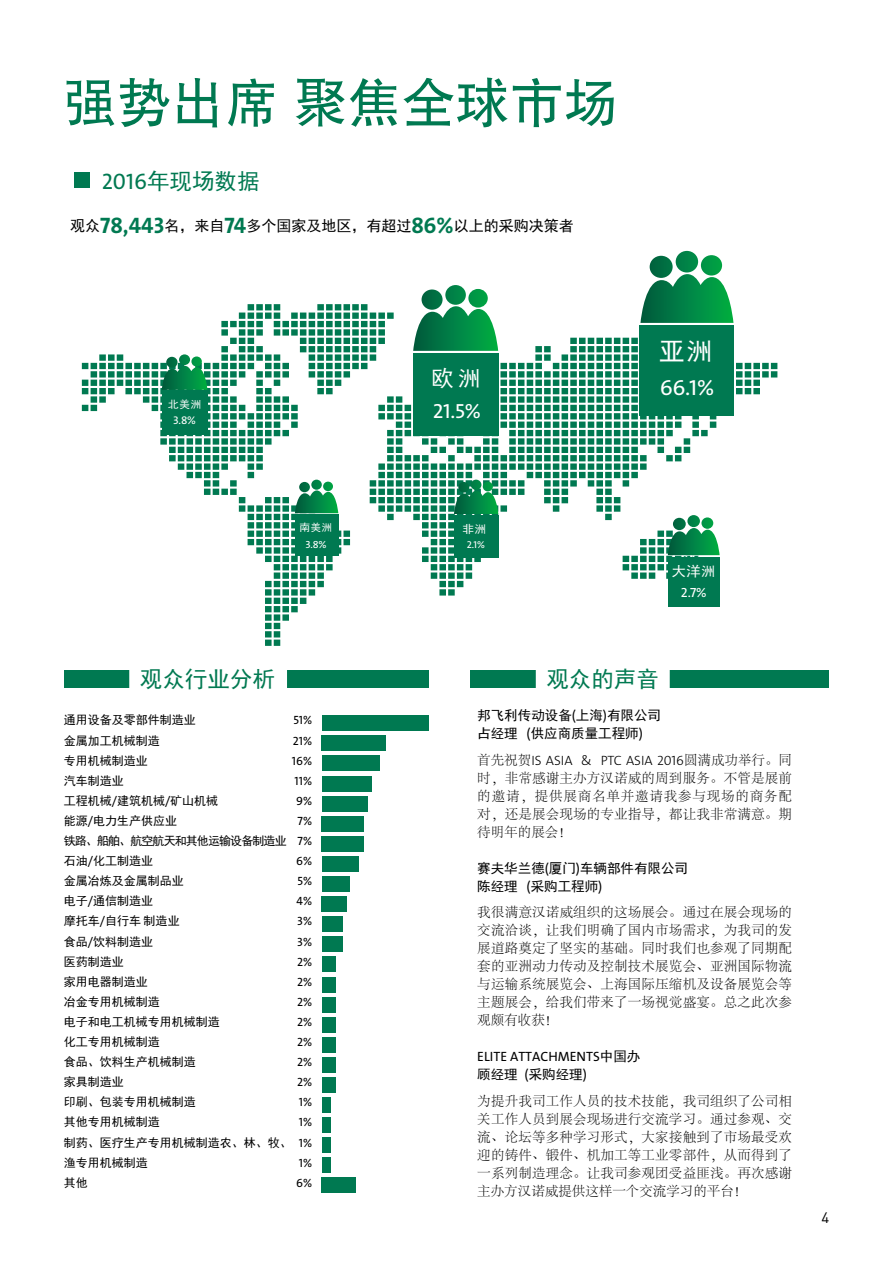
<style>
.page{position:relative;width:893px;height:1263px;background:#fff}
.page>*{position:absolute;margin:0;border:0;box-sizing:border-box;transform-origin:0 0}
.t1{font:54px "FZHTJW GB1 0";color:#007951}
.t2{font:25.65px "Sim Hei";color:#fff;scale:1.04 1}
.t3{font:22.5px "Sim Hei";color:#007951}
.t4{font:22.2px "Sim Hei";color:#fff;scale:1.04 1}
.t5{font:21.9px "The Sans LP5 Plain";color:#fff;scale:1.04 1}
.t6{font:20.55px "The Sans LP5 Plain";color:#fff;scale:1.04 1}
.t7{font:15px "Sim Hei";color:#000}
.t8{font:15px "DIN";color:#000}
.t9{font:14.25px "Sim Hei";color:#fff;scale:1.04 1}
.t10{font:13.65px "Sim Hei";color:#fff;scale:1.04 1}
.t11{font:300 13.5px/18px "Adobe Song Std";letter-spacing:.015em;color:#000;text-align:justify}
.t12{font:13.5px/18px "Sim Hei";color:#000}
.t13{font:13.5px "The Sans LP3 Lig";color:#000}
.t14{font:13.5px "The Sans LP5 Plain";color:#000}
.t15{font:13.35px "The Sans LP5 Plain";color:#fff;scale:1.04 1}
.t16{font:12px/20.1px "Sim Hei";color:#000}
.t17{font:12px/20.1px "The Sans LP5 Plain";letter-spacing:-.005em;color:#000;text-align:center}
.t18{font:11.4px "Sim Hei";color:#fff;scale:1.04 1}
.t19{font:11.1px "The Sans LP5 Plain";color:#fff;scale:1.04 1}
.t20{font:10.5px "Sim Hei";color:#fff;scale:1.04 1}
.t21{font:10.35px "The Sans LP5 Plain";color:#fff;scale:1.04 1}
.t22{font:10.35px "Sim Hei";color:#fff;scale:1.04 1}
.t23{font:9.9px "The Sans LP5 Plain";color:#fff;scale:1.04 1}
.s1{font-family:"The Sans LP5 Plain"}
.s2{font-family:"The Sans LP7 Bld";font-size:22.5px;color:#007951}
.s3{font-family:"Adobe Song Std";font-weight:300}
.s4{font-family:"Sim Hei"}
</style>
<div class="page">
<div style="left:74px;top:172px;width:15px;height:16px;background:#007951"></div>
<div style="left:470px;top:670px;width:359px;height:18px;background:#007951"></div>
<div style="left:536px;top:632px;width:134px;height:72px;border:36px solid #fff"></div>
<div style="left:64px;top:670px;width:364px;height:18px;background:#007951"></div>
<div style="left:129px;top:632px;width:158px;height:72px;border:36px solid #fff"></div>
<svg style="left:82px;top:304px;width:695px;height:342px"></svg>
<div style="left:640px;top:325px;width:94px;height:91px;background:#007951"></div>
<div style="left:413px;top:353px;width:86px;height:82px;background:#007951"></div>
<div style="left:162px;top:391px;width:46px;height:44px;background:#007951"></div>
<svg style="left:162px;top:354px;width:45px;height:36px"></svg>
<div style="left:295px;top:514px;width:43px;height:42px;background:#007951"></div>
<svg style="left:295px;top:480px;width:43px;height:33px"></svg>
<div style="left:454px;top:515px;width:44px;height:43px;background:#007951"></div>
<svg style="left:454px;top:480px;width:44px;height:34px"></svg>
<div style="left:668px;top:557px;width:52px;height:50px;background:#007951"></div>
<svg style="left:668px;top:515px;width:52px;height:40px"></svg>
<svg style="left:413px;top:285px;width:85px;height:66px"></svg>
<svg style="left:640px;top:251px;width:93px;height:72px"></svg>
<div style="left:322px;top:715px;width:106px;height:16px;background:#007951"></div>
<div style="left:322px;top:736px;width:64px;height:15px;background:#007951"></div>
<div style="left:322px;top:756px;width:57px;height:15px;background:#007951"></div>
<div style="left:322px;top:776px;width:49px;height:15px;background:#007951"></div>
<div style="left:322px;top:796px;width:45px;height:15px;background:#007951"></div>
<div style="left:322px;top:816px;width:42px;height:15px;background:#007951"></div>
<div style="left:322px;top:836px;width:42px;height:16px;background:#007951"></div>
<div style="left:322px;top:856px;width:36px;height:16px;background:#007951"></div>
<div style="left:322px;top:1178px;width:34px;height:15px;background:#007951"></div>
<div style="left:322px;top:876px;width:27px;height:16px;background:#007951"></div>
<div style="left:322px;top:896px;width:25px;height:16px;background:#007951"></div>
<div style="left:322px;top:916px;width:21px;height:16px;background:#007951"></div>
<div style="left:322px;top:936px;width:21px;height:16px;background:#007951"></div>
<div style="left:322px;top:957px;width:14px;height:15px;background:#007951"></div>
<div style="left:322px;top:977px;width:14px;height:15px;background:#007951"></div>
<div style="left:322px;top:997px;width:14px;height:15px;background:#007951"></div>
<div style="left:322px;top:1017px;width:14px;height:15px;background:#007951"></div>
<div style="left:322px;top:1037px;width:14px;height:15px;background:#007951"></div>
<div style="left:322px;top:1057px;width:14px;height:16px;background:#007951"></div>
<div style="left:322px;top:1077px;width:14px;height:16px;background:#007951"></div>
<div style="left:322px;top:1097px;width:8px;height:16px;background:#007951"></div>
<div style="left:322px;top:1117px;width:8px;height:16px;background:#007951"></div>
<div style="left:322px;top:1137px;width:8px;height:16px;background:#007951"></div>
<div style="left:322px;top:1157px;width:8px;height:16px;background:#007951"></div>
<h1 class="t1" style="left:63px;top:73px;width:556px">强势出席 聚焦全球市场</h1>
<h3 class="t3" style="left:102px;top:170px;width:159px"><span class="s1">2016</span>年现场数据</h3>
<p class="t7" style="left:70px;top:218px;width:505px">观众<span class="s2">78,443</span>名，来自<span class="s2">74</span>多个国家及地区，有超过<span class="s2">86%</span>以上的采购决策者</p>
<p class="t20" style="left:168px;top:399px;width:34px">北美洲</p>
<p class="t19" style="left:173px;top:413px;width:23px">3.8%</p>
<h3 class="t4" style="left:431px;top:366px;width:50px">欧 洲</h3>
<h3 class="t6" style="left:433px;top:397px;width:48px">21.5%</h3>
<h2 class="t2" style="left:659px;top:338px;width:54px">亚洲</h2>
<h3 class="t5" style="left:660px;top:373px;width:54px">66.1%</h3>
<p class="t22" style="left:299px;top:522px;width:33px">南美洲</p>
<p class="t21" style="left:306px;top:537px;width:22px">3.8%</p>
<p class="t18" style="left:462px;top:523px;width:25px">非洲</p>
<p class="t23" style="left:467px;top:538px;width:19px">2.1%</p>
<p class="t9" style="left:668px;top:552px;width:37px">4,84 %</p>
<p class="t10" style="left:672px;top:565px;width:43px">大洋洲</p>
<p class="t15" style="left:681px;top:584px;width:26px">2.7%</p>
<h3 class="t3" style="left:140px;top:668px;width:136px">观众行业分析</h3>
<h3 class="t3" style="left:546px;top:668px;width:114px">观众的声音</h3>
<p class="t16" style="left:64px;top:710px;width:229px">通用设备及零部件制造业<br>金属加工机械制造<br>专用机械制造业<br>汽车制造业<br>工程机械<span class="s1">/</span>建筑机械<span class="s1">/</span>矿山机械<br>能源<span class="s1">/</span>电力生产供应业<br>铁路、船舶、航空航天和其他运输设备制造业石油<span class="s1">/</span>化工制造业<br>金属冶炼及金属制品业<br>电子<span class="s1">/</span>通信制造业<br>摩托车<span class="s1">/</span>自行车制造业<br>食品<span class="s1">/</span>饮料制造业<br>医药制造业<br>家用电器制造业<br>冶金专用机械制造<br>电子和电工机械专用机械制造<br>化工专用机械制造<br>食品、饮料生产机械制造<br>家具制造业<br>印刷、包装专用机械制造<br>其他专用机械制造<br>制药、医疗生产专用机械制造农、林、牧、渔专用机械制造<br>其他</p>
<p class="t17" style="left:292px;top:710px;width:22px">51%<br>21%<br>16%<br>11%<br>9%<br>7%<br>7%<br>6%<br>5%<br>4%<br>3%<br>3%<br>2%<br>2%<br>2%<br>2%<br>2%<br>2%<br>2%<br>1%<br>1%<br>1%<br>1%<br>6%</p>
<p class="t12" style="left:477px;top:706px;width:185px">邦飞利传动设备<span class="s1">(</span>上海<span class="s1">)</span>有限公司占经理 <span class="s1">(</span>供应商质量工程师<span class="s1">)</span></p>
<p class="t13" style="left:477px;top:751px;width:316px"><span class="s3">首先祝贺</span>IS ASIA &amp; PTC ASIA 2016<span class="s3">圆满成功举行。同</span></p>
<p class="t11" style="left:477px;top:769px;width:316px">时，非常感谢主办方汉诺威的周到服务。不管是展前的邀请，提供展商名单并邀请我参与现场的商务配对，还是展会现场的专业指导，都让我非常满意。期待明年的展会！</p>
<p class="t12" style="left:477px;top:859px;width:212px">赛夫华兰德<span class="s1">(</span>厦门<span class="s1">)</span>车辆部件有限公司陈经理 <span class="s1">(</span>采购工程师<span class="s1">)</span></p>
<p class="t11" style="left:477px;top:904px;width:316px">我很满意汉诺威组织的这场展会。通过在展会现场的交流洽谈，让我们明确了国内市场需求，为我司的发展道路奠定了坚实的基础。同时我们也参观了同期配套的亚洲动力传动及控制技术展览会、亚洲国际物流与运输系统展览会、上海国际压缩机及设备展览会等主题展会，给我们带来了一场视觉盛宴。总之此次参观颇有收获！</p>
<p class="t14" style="left:477px;top:1048px;width:165px">ELITE ATTACHMENTS<span class="s4">中国办</span></p>
<p class="t12" style="left:477px;top:1065px;width:111px">顾经理 <span class="s1">(</span>采购经理<span class="s1">)</span></p>
<p class="t11" style="left:477px;top:1092px;width:316px">为提升我司工作人员的技术技能，我司组织了公司相关工作人员到展会现场进行交流学习。通过参观、交流、论坛等多种学习形式，大家接触到了市场最受欢迎的铸件、锻件、机加工等工业零部件，从而得到了一系列制造理念。让我司参观团受益匪浅。再次感谢主办方汉诺威提供这样一个交流学习的平台！</p>
<p class="t8" style="left:821px;top:1208px;width:9px">4</p>
</div>
